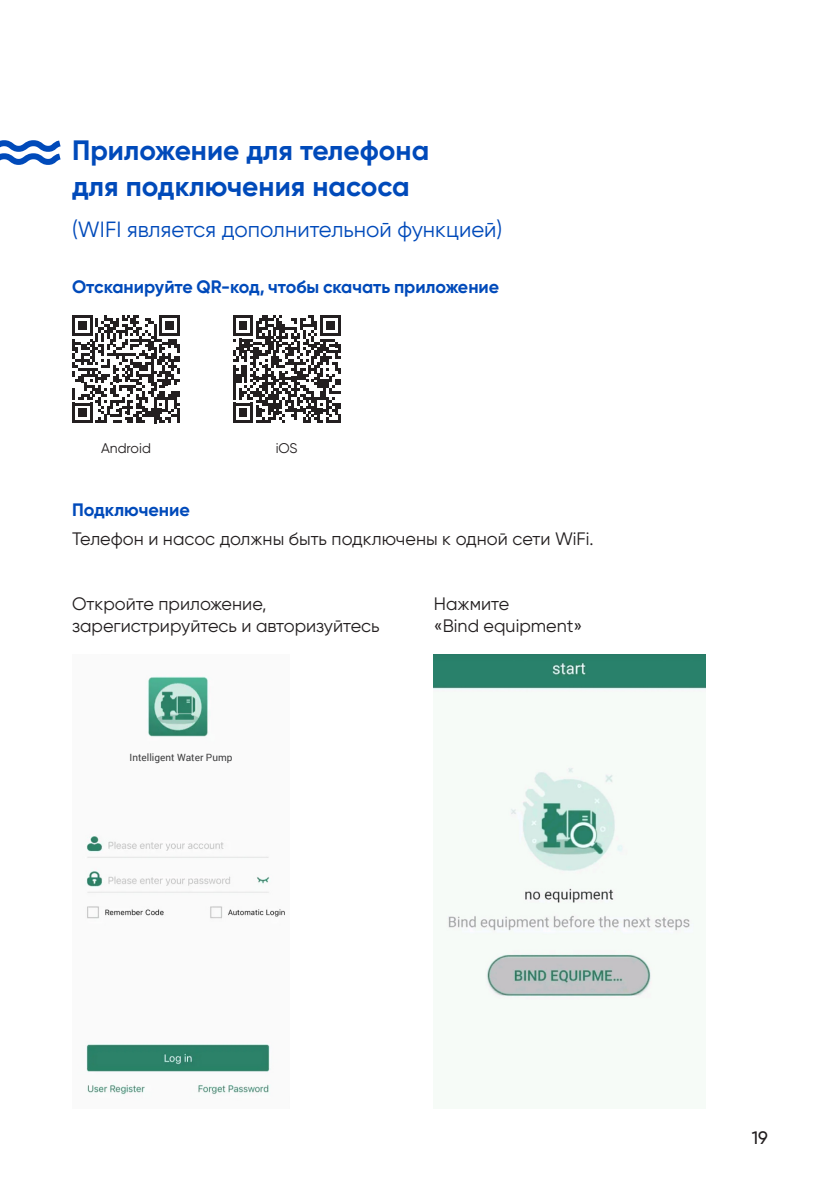
<style>
.page{position:relative;width:840px;height:1191px;background:#fff}
.page>*{position:absolute;margin:0;border:0;box-sizing:border-box;transform-origin:0 0}
.Заголовок_2_уровня{font:700 28px/36px "Gilroy";color:#004aba}
.Осно_текст_по_формат{font:22px "Gilroy";color:#004aba}
.Осно_текст_по_формат-2{font:18px/21.6px "Gilroy";color:#231f20}
.Осно_текст_по_формат-3{font:700 18px "Gilroy";color:#004aba}
.t1{font:500 18px "Gilroy";color:#231f20}
.Осно_текст_по_формат-4{font:14px "Gilroy";color:#231f20}
.Осно_текст_по_формат-5{font:10px "Roboto";color:#3e3e3f}
</style>
<div class="page">
<svg style="left:0;top:140px;width:61px;height:25px"></svg>
<svg style="left:72px;top:315px;width:108px;height:108px"></svg>
<hr style="left:177px;top:408px;width:3px;height:15px;background:#231f20">
<svg style="left:233px;top:315px;width:107px;height:108px"></svg>
<img style="left:85px;top:676px;width:200px;height:419px">
<img style="left:433px;top:654px;width:271px;height:346px">
<div style="left:108px;top:747px;width:140px;height:19px;background:#fafafa"></div>
<p class="Заголовок_2_уровня" style="left:72px;top:132px;width:358px">Приложение для телефона для подключения насоса</p>
<p class="Осно_текст_по_формат" style="left:72px;top:216px;width:431px">(WIFI является дополнительной функцией)</p>
<p class="Осно_текст_по_формат-3" style="left:72px;top:275px;width:428px">Отсканируйте QR-код, чтобы скачать приложение</p>
<p class="Осно_текст_по_формат-4" style="left:101px;top:439px;width:51px">Android</p>
<p class="Осно_текст_по_формат-4" style="left:275px;top:439px;width:23px">iOS</p>
<p class="Осно_текст_по_формат-3" style="left:72px;top:498px;width:119px">Подключение</p>
<p class="Осно_текст_по_формат-2" style="left:72px;top:527px;width:522px">Телефон и насос должны быть подключены к одной сети WiFi.</p>
<p class="Осно_текст_по_формат-2" style="left:72px;top:592px;width:309px">Откройте приложение, зарегистрируйтесь и авторизуйтесь</p>
<p class="Осно_текст_по_формат-2" style="left:433px;top:592px;width:150px">Нажмите<br>«Bind equipment»</p>
<p class="Осно_текст_по_формат-5" style="left:129px;top:750px;width:104px">Intelligent Water Pump</p>
<p class="t1" style="left:751px;top:1126px;width:18px">19</p>
</div>
